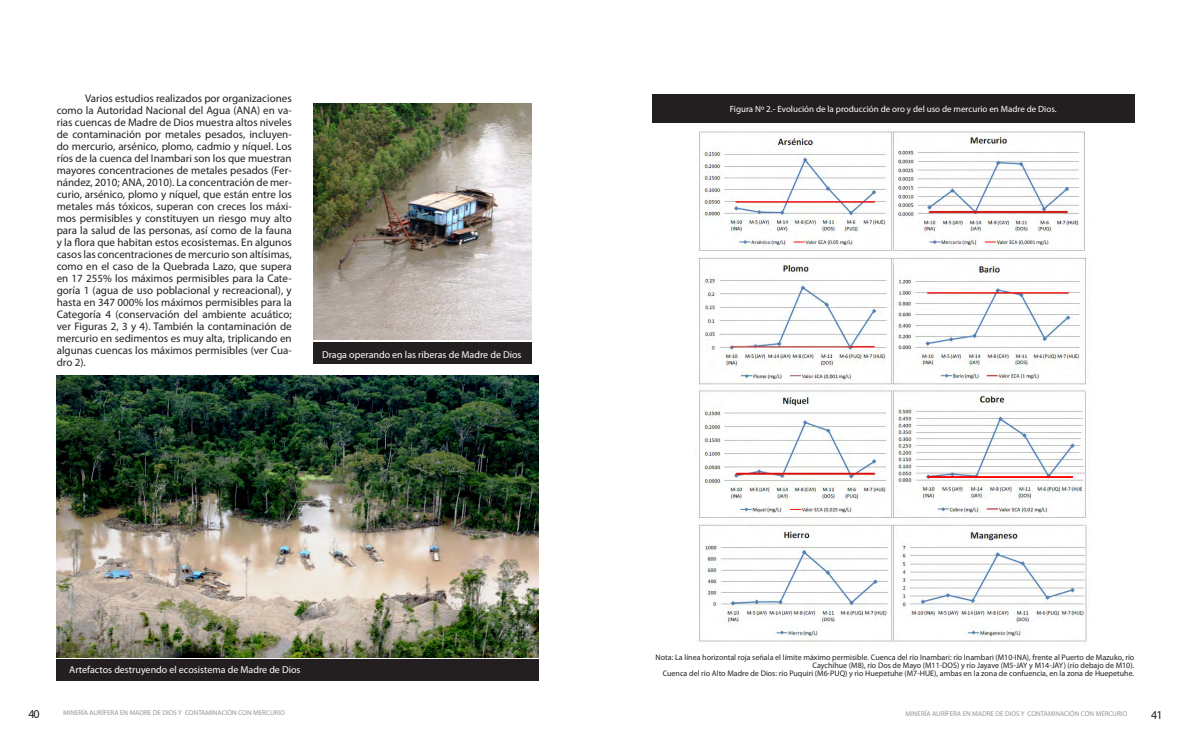
<style>
.page{position:relative;width:1191px;height:738px;background:#fff}
.page>*{position:absolute;margin:0;border:0;box-sizing:border-box;transform-origin:0 0}
.t1{font:12px "Myriad Pro";color:#231f20}
.t2{font:11px/12px "Myriad Pro";color:#231f20;text-align:justify}
.t3{font:10px "Myriad Pro";color:#fff}
.t4{font:9px "Myriad Pro";color:#fff}
.t5{font:8px/8px "Myriad Pro";color:#231f20;text-align:right}
.t6{font:7px "Myriad Pro";color:#939598}
</style>
<div class="page">
<img style="left:699px;top:131px;width:388px;height:511px">
<div style="left:652px;top:95px;width:482px;height:28px;background:#231f20"></div>
<img style="left:57px;top:375px;width:482px;height:282px">
<img style="left:313px;top:103px;width:218px;height:236px">
<div style="left:57px;top:658px;width:482px;height:22px;background:#231f20"></div>
<div style="left:313px;top:342px;width:218px;height:21px;background:#231f20"></div>
<p class="t2" style="left:57px;top:92px;width:236px;text-indent:28px">Varios estudios realizados por organizaciones como la Autoridad Nacional del Agua (ANA) en va&shy;rias cuencas de Madre de Dios muestra altos niveles de contaminación por metales pesados, incluyen&shy;do mercurio, arsénico, plomo, cadmio y níquel. Los ríos de la cuenca del Inambari son los que muestran mayores concentraciones de metales pesados (Fer&shy;nández, 2010; ANA, 2010). La concentración de mer&shy;curio, arsénico, plomo y níquel, que están entre los metales más tóxicos, superan con creces los máxi&shy;mos permisibles y constituyen un riesgo muy alto para la salud de las personas, así como de la fauna y la flora que habitan estos ecosistemas. En algunos casos las concentraciones de mercurio son altísimas, como en el caso de la Quebrada Lazo, que supera en 17 255% los máximos permisibles para la Cate&shy;goría 1 (agua de uso poblacional y recreacional), y hasta en 347 000% los máximos permisibles para la Categoría 4 (conservación del ambiente acuático; ver Figuras 2, 3 y 4). También la contaminación de mercurio en sedimentos es muy alta, triplicando en algunas cuencas los máximos permisibles (ver Cua&shy;dro 2).</p>
<p class="t3" style="left:322px;top:348px;width:201px">Draga operando en las riberas de Madre de Dios</p>
<p class="t3" style="left:69px;top:663px;width:233px">Artefactos destruyendo el ecosistema de Madre de Dios</p>
<p class="t4" style="left:730px;top:104px;width:328px">Figura Nº 2.- Evolución de la producción de oro y del uso de mercurio en Madre de Dios.</p>
<p class="t5" style="left:655px;top:652px;width:480px">Nota: La línea horizontal roja señala el límite máximo permisible. Cuenca del río Inambari: río Inambari (M10-INA), frente al Puerto de Mazuko, río<br>Caychihue (M8), río Dos de Mayo (M11-DOS) y río Jayave (M5-JAY y M14-JAY) (río debajo de M10).</p>
<p class="t5" style="left:662px;top:668px;width:473px">Cuenca del río Alto Madre de Dios: río Puquiri (M6-PUQ) y rìo Huepetuhe (M7-HUE), ambas en la zona de confuencia, en la zona de Huepetuhe.</p>
<p class="t6" style="left:63px;top:707px;width:223px">MINERÍA AURÍFERA EN MADRE DE DIOS Y CONTAMINACIÓN CON MERCURIO</p>
<p class="t1" style="left:28px;top:706px;width:13px">40</p>
<p class="t6" style="left:905px;top:708px;width:223px">MINERÍA AURÍFERA EN MADRE DE DIOS Y CONTAMINACIÓN CON MERCURIO</p>
<p class="t1" style="left:1151px;top:706px;width:13px">41</p>
</div>
